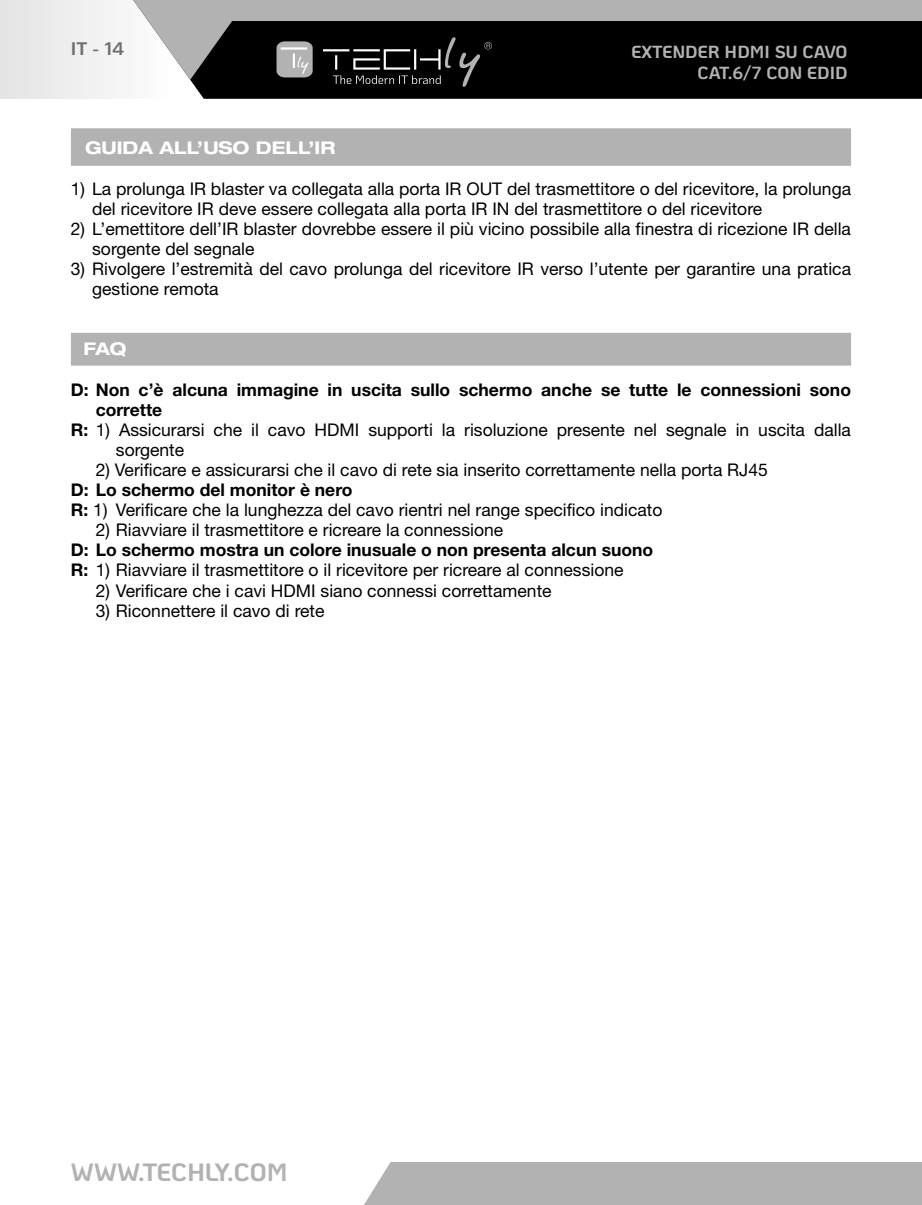
<style>
.page{position:relative;width:922px;height:1205px;background:#fff}
.page>*{position:absolute;margin:0;border:0;box-sizing:border-box;transform-origin:0 0}
.t1{font:700 25px "Ko Ho";color:#b3b2b2}
.t2{font:700 18.25px "Ko Ho";color:#706f6f}
.t3{font:17.5px/20px "Helvetica Neue LT Std";color:#000}
.t4{font:700 17.5px "Helvetica Neue LT Std";color:#000}
.t5{font:700 17.5px/21px "Ko Ho";color:#b3b2b2;text-align:right}
.t6{font:700 expanded 17.5px "Helvetica Neue LT Std";color:#fff}
.s1{font-weight:700}
</style>
<div class="page">
<svg style="left:122px;top:80px;width:799px;height:19px;background:#1c1c1c"></svg>
<svg style="left:122px;top:0;width:799px;height:80px;background:#4a4a4a"></svg>
<hr style="left:323px;top:49px;width:26px;height:2px;background:#fff">
<svg style="left:276px;top:41px;width:36px;height:36px"></svg>
<svg style="left:333px;top:37px;width:158px;height:50px;background:#1f1f1f"></svg>
<div style="left:364px;top:1162px;width:557px;height:43px;background:#b3b2b2"></div>
<div style="left:71px;top:128px;width:779px;height:38px;background:#b3b2b2"></div>
<div style="left:71px;top:333px;width:779px;height:33px;background:#b3b2b2"></div>
<p class="t2" style="left:71px;top:34px;width:54px">IT - 14</p>
<p class="t5" style="left:631px;top:41px;width:217px">EXTENDER HDMI SU CAVO<br>CAT.6/7 CON EDID</p>
<p class="t6" style="left:85px;top:137px;width:251px">GUIDA ALL’USO DELL’IR</p>
<p class="t3" style="left:92px;top:179px;width:760px;text-indent:-21px">1) La prolunga IR blaster va collegata alla porta IR OUT del trasmettitore o del ricevitore, la prolunga del ricevitore IR deve essere collegata alla porta IR IN del trasmettitore o del ricevitore</p>
<p class="t3" style="left:92px;top:219px;width:760px;text-indent:-21px">2) L’emettitore dell’IR blaster dovrebbe essere il più vicino possibile alla finestra di ricezione IR della sorgente del segnale</p>
<p class="t3" style="left:92px;top:259px;width:760px;text-indent:-21px">3) Rivolgere l’estremità del cavo prolunga del ricevitore IR verso l’utente per garantire una pratica gestione remota</p>
<p class="t6" style="left:83px;top:338px;width:45px">FAQ</p>
<p class="t4" style="left:71px;top:379px;width:781px">D: Non c’è alcuna immagine in uscita sullo schermo anche se tutte le connessioni sono</p>
<p class="t4" style="left:96px;top:399px;width:68px">corrette</p>
<p class="t3" style="left:71px;top:420px;width:781px"><span class="s1">R:</span> 1) Assicurarsi che il cavo HDMI supporti la risoluzione presente nel segnale in uscita dalla</p>
<p class="t3" style="left:116px;top:440px;width:70px">sorgente</p>
<p class="t3" style="left:96px;top:460px;width:673px">2) Verificare e assicurarsi che il cavo di rete sia inserito correttamente nella porta RJ45</p>
<p class="t3" style="left:71px;top:480px;width:593px"><span class="s1">D: Lo schermo del monitor è nero<br>R:</span> 1) Verificare che la lunghezza del cavo rientri nel range specifico indicato</p>
<p class="t3" style="left:96px;top:520px;width:409px">2) Riavviare il trasmettitore e ricreare la connessione</p>
<p class="t3" style="left:71px;top:540px;width:583px"><span class="s1">D: Lo schermo mostra un colore inusuale o non presenta alcun suono<br>R:</span> 1) Riavviare il trasmettitore o il ricevitore per ricreare al connessione</p>
<p class="t3" style="left:96px;top:580px;width:457px">2) Verificare che i cavi HDMI siano connessi correttamente</p>
<p class="t3" style="left:96px;top:600px;width:230px">3) Riconnettere il cavo di rete</p>
<h1 class="t1" style="left:71px;top:1151px;width:218px">WWW.TECHLY.COM</h1>
</div>
